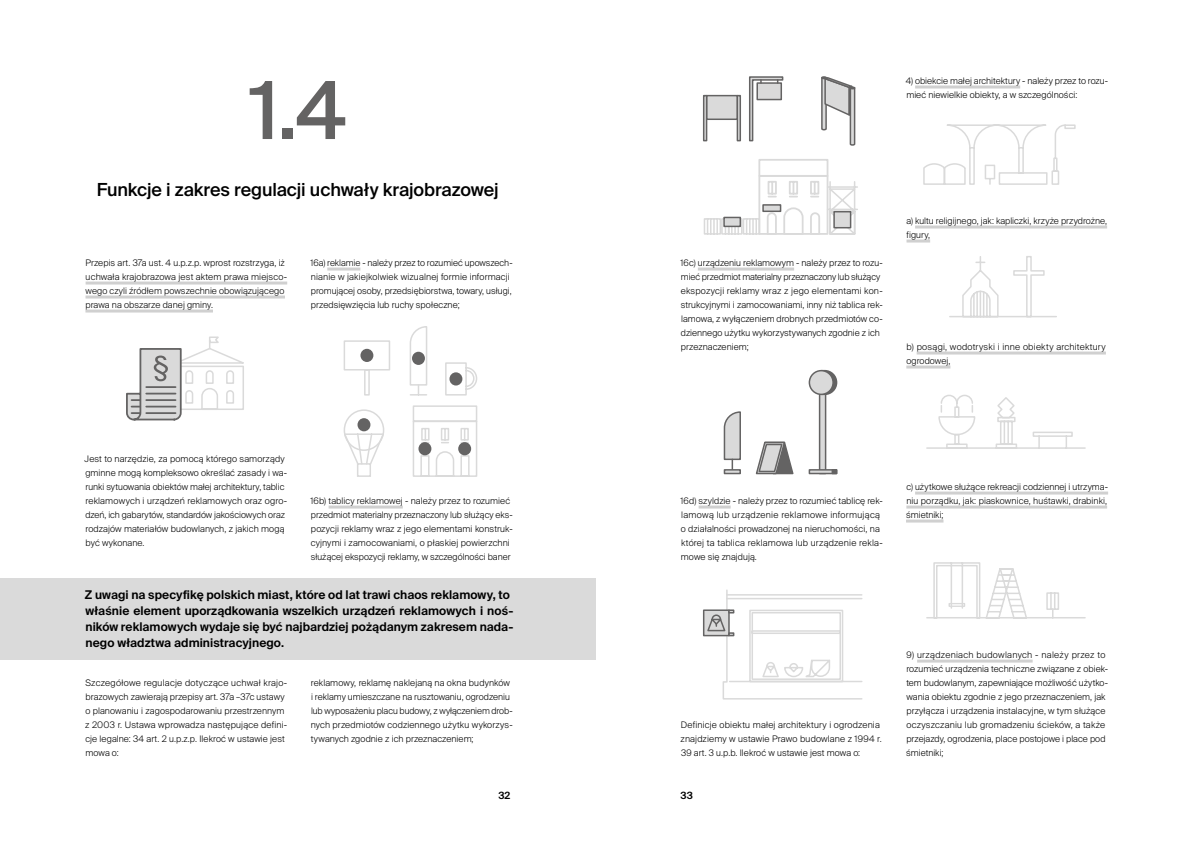
<style>
.page{position:relative;width:1191px;height:842px;background:#fff}
.page>*{position:absolute;margin:0;border:0;box-sizing:border-box;transform-origin:0 0}
.t1{font:500 80px "Suisse Intl";color:#646363}
.t2{font:500 18px "Suisse Intl";letter-spacing:-.005em;color:#000}
.t3{font:600 12px/16px "Suisse Intl";letter-spacing:.005em;color:#000}
.t4{font:600 10px "Suisse Intl";color:#000}
.t5{font:300 9px/14px "Suisse Intl";letter-spacing:.01em;color:#000}
</style>
<div class="page">
<svg style="left:126px;top:336px;width:118px;height:85px"></svg>
<svg style="left:445px;top:362px;width:33px;height:34px"></svg>
<div style="left:449px;top:372px;width:13px;height:13px;background:#646363;border-radius:50%"></div>
<svg style="left:412px;top:405px;width:66px;height:72px"></svg>
<div style="left:458px;top:442px;width:13px;height:13px;background:#646363;border-radius:50%"></div>
<div style="left:418px;top:442px;width:13px;height:13px;background:#646363;border-radius:50%"></div>
<svg style="left:409px;top:326px;width:19px;height:70px"></svg>
<svg style="left:343px;top:340px;width:47px;height:137px"></svg>
<div style="left:360px;top:349px;width:13px;height:13px;background:#646363;border-radius:50%"></div>
<div style="left:758px;top:159px;width:70px;height:18px;border:2px solid #dadada"></div>
<div style="left:758px;top:175px;width:70px;height:60px;border:2px solid #dadada"></div>
<svg style="left:703px;top:180px;width:155px;height:55px"></svg>
<div style="left:723px;top:217px;width:18px;height:10px;background:#dadada;border:2px solid #646363"></div>
<svg style="left:762px;top:204px;width:19px;height:8px"></svg>
<div style="left:833px;top:211px;width:18px;height:17px;background:#dadada;border:2px solid #646363"></div>
<div style="left:706px;top:95px;width:32px;height:25px;background:#dadada;border:2px solid #646363"></div>
<svg style="left:736px;top:95px;width:5px;height:46px"></svg>
<svg style="left:703px;top:95px;width:4px;height:46px"></svg>
<svg style="left:749px;top:76px;width:35px;height:66px"></svg>
<svg style="left:821px;top:76px;width:35px;height:70px"></svg>
<svg style="left:723px;top:411px;width:18px;height:58px"></svg>
<svg style="left:723px;top:469px;width:18px;height:5px"></svg>
<svg style="left:755px;top:441px;width:39px;height:34px"></svg>
<svg style="left:819px;top:396px;width:7px;height:73px"></svg>
<svg style="left:819px;top:369px;width:19px;height:27px"></svg>
<div style="left:809px;top:371px;width:24px;height:23px;background:#dadada;border-radius:50%"></div>
<div style="left:808px;top:370px;width:26px;height:25px;border:2px solid #646363;border-radius:50%"></div>
<svg style="left:808px;top:469px;width:23px;height:5px"></svg>
<svg style="left:831px;top:469px;width:6px;height:5px"></svg>
<svg style="left:703px;top:609px;width:3px;height:27px"></svg>
<svg style="left:706px;top:589px;width:157px;height:111px"></svg>
<hr style="left:727px;top:598px;width:134px;height:1px;background:#dadada">
<hr style="left:727px;top:594px;width:134px;height:2px;background:#dadada">
<svg style="left:923px;top:124px;width:153px;height:61px"></svg>
<svg style="left:949px;top:256px;width:108px;height:62px"></svg>
<svg style="left:926px;top:394px;width:160px;height:55px"></svg>
<svg style="left:926px;top:562px;width:160px;height:57px"></svg>
<div style="left:0;top:578px;width:595px;height:82px;background:#dadada"></div>
<hr style="left:86px;top:282px;width:201px;height:3px;background:#d0d0d0">
<hr style="left:86px;top:296px;width:199px;height:3px;background:#d0d0d0">
<hr style="left:85px;top:310px;width:128px;height:3px;background:#d0d0d0">
<hr style="left:327px;top:268px;width:33px;height:3px;background:#d0d0d0">
<hr style="left:328px;top:506px;width:75px;height:3px;background:#d0d0d0">
<hr style="left:698px;top:268px;width:96px;height:3px;background:#d0d0d0">
<hr style="left:698px;top:506px;width:32px;height:3px;background:#d0d0d0">
<hr style="left:915px;top:86px;width:105px;height:3px;background:#d0d0d0">
<hr style="left:915px;top:226px;width:192px;height:3px;background:#d0d0d0">
<hr style="left:906px;top:240px;width:24px;height:3px;background:#d0d0d0">
<hr style="left:916px;top:352px;width:190px;height:3px;background:#d0d0d0">
<hr style="left:906px;top:366px;width:44px;height:3px;background:#d0d0d0">
<hr style="left:915px;top:492px;width:193px;height:3px;background:#d0d0d0">
<hr style="left:906px;top:506px;width:201px;height:3px;background:#d0d0d0">
<hr style="left:906px;top:520px;width:37px;height:3px;background:#d0d0d0">
<hr style="left:917px;top:660px;width:115px;height:3px;background:#d0d0d0">
<h1 class="t1" style="left:250px;top:65px;width:98px">1.4</h1>
<h2 class="t2" style="left:97px;top:179px;width:403px">Funkcje i zakres regulacji uchwały krajobrazowej</h2>
<p class="t5" style="left:85px;top:256px;width:203px">Przepis art. 37a ust. 4 u.p.z.p. wprost rozstrzyga, iż uchwała krajobrazowa jest aktem prawa miejsco&shy;wego czyli źródłem powszechnie obowiązującego prawa na obszarze danej gminy.</p>
<p class="t5" style="left:310px;top:256px;width:204px">16a) reklamie - należy przez to rozumieć upowszech&shy;nianie w jakiejkolwiek wizualnej formie informacji promującej osoby, przedsiębiorstwa, towary, usługi, przedsięwzięcia lub ruchy społeczne;</p>
<p class="t5" style="left:905px;top:74px;width:204px">4) obiekcie małej architektury - należy przez to rozu&shy;mieć niewielkie obiekty, a w szczególności:</p>
<p class="t5" style="left:680px;top:256px;width:204px">16c) urządzeniu reklamowym - należy przez to rozu&shy;mieć przedmiot materialny przeznaczony lub służący ekspozycji reklamy wraz z jego elementami kon&shy;strukcyjnymi i zamocowaniami, inny niż tablica rek&shy;lamowa, z wyłączeniem drobnych przedmiotów co&shy;dziennego użytku wykorzystywanych zgodnie z ich przeznaczeniem;</p>
<p class="t5" style="left:906px;top:214px;width:202px">a) kultu religijnego, jak: kapliczki, krzyże przydrożne, figury,</p>
<p class="t5" style="left:906px;top:340px;width:201px">b) posągi, wodotryski i inne obiekty architektury ogrodowej,</p>
<p class="t5" style="left:85px;top:452px;width:204px">Jest to narzędzie, za pomocą którego samorządy gminne mogą kompleksowo określać zasady i wa&shy;runki sytuowania obiektów małej architektury, tablic reklamowych i urządzeń reklamowych oraz ogro&shy;dzeń, ich gabarytów, standardów jakościowych oraz rodzajów materiałów budowlanych, z jakich mogą być wykonane.</p>
<p class="t5" style="left:310px;top:494px;width:204px">16b) tablicy reklamowej - należy przez to rozumieć przedmiot materialny przeznaczony lub służący eks&shy;pozycji reklamy wraz z jego elementami konstruk&shy;cyjnymi i zamocowaniami, o płaskiej powierzchni służącej ekspozycji reklamy, w szczególności baner</p>
<p class="t3" style="left:85px;top:587px;width:430px">Z uwagi na specyfikę polskich miast, które od lat trawi chaos reklamowy, to właśnie element uporządkowania wszelkich urządzeń reklamowych i noś&shy;ników reklamowych wydaje się być najbardziej pożądanym zakresem nada&shy;nego władztwa administracyjnego.</p>
<p class="t5" style="left:85px;top:676px;width:204px">Szczegółowe regulacje dotyczące uchwał krajo&shy;brazowych zawierają przepisy art. 37a –37c ustawy o planowaniu i zagospodarowaniu przestrzennym z 2003 r. Ustawa wprowadza następujące defini&shy;cje legalne: 34 art. 2 u.p.z.p. Ilekroć w ustawie jest mowa o:</p>
<p class="t5" style="left:311px;top:676px;width:203px">reklamowy, reklamę naklejaną na okna budynków i reklamy umieszczane na rusztowaniu, ogrodzeniu lub wyposażeniu placu budowy, z wyłączeniem drob&shy;nych przedmiotów codziennego użytku wykorzys&shy;tywanych zgodnie z ich przeznaczeniem;</p>
<p class="t5" style="left:680px;top:494px;width:204px">16d) szyldzie - należy przez to rozumieć tablicę rek&shy;lamową lub urządzenie reklamowe informującą o działalności prowadzonej na nieruchomości, na której ta tablica reklamowa lub urządzenie rekla&shy;mowe się znajdują.</p>
<p class="t5" style="left:680px;top:718px;width:202px">Definicje obiektu małej architektury i ogrodzenia znajdziemy w ustawie Prawo budowlane z 1994 r.<br>39 art. 3 u.p.b. Ilekroć w ustawie jest mowa o:</p>
<p class="t4" style="left:498px;top:790px;width:13px">32</p>
<p class="t4" style="left:680px;top:790px;width:14px">33</p>
<p class="t5" style="left:906px;top:480px;width:204px;text-align:justify">c) użytkowe służące rekreacji codziennej i utrzyma&shy;niu porządku, jak: piaskownice, huśtawki, drabinki, śmietniki;</p>
<p class="t5" style="left:906px;top:648px;width:204px">9) urządzeniach budowlanych - należy przez to rozumieć urządzenia techniczne związane z obiek&shy;tem budowlanym, zapewniające możliwość użytko&shy;wania obiektu zgodnie z jego przeznaczeniem, jak przyłącza i urządzenia instalacyjne, w tym służące oczyszczaniu lub gromadzeniu ścieków, a także przejazdy, ogrodzenia, place postojowe i place pod śmietniki;</p>
</div>
